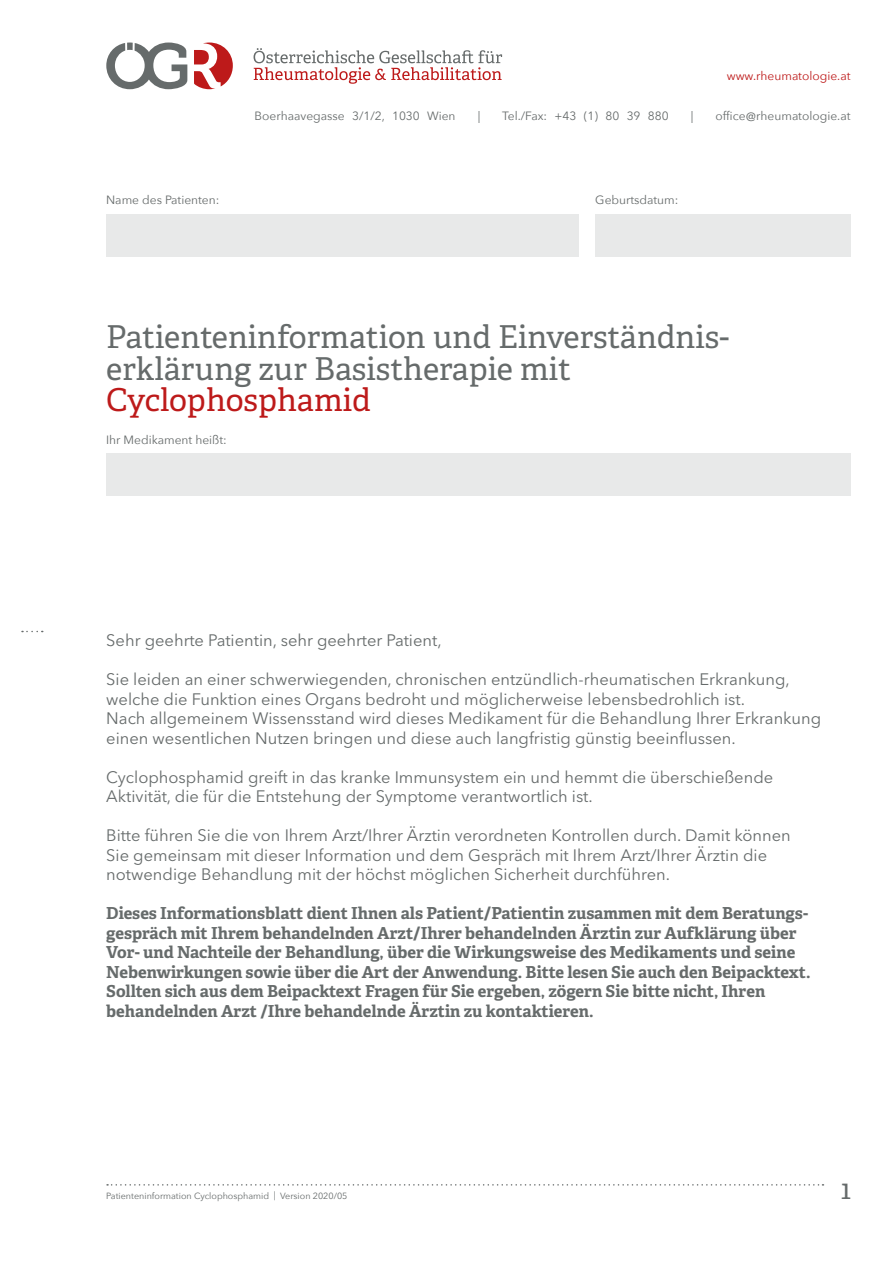
<style>
.page{position:relative;width:893px;height:1263px;background:#fff}
.page>*{position:absolute;margin:0;border:0;box-sizing:border-box;transform-origin:0 0}
.t1{font:31.5px/31.5px "Adelle PE";color:#666b6b}
.t2{font:31.5px "Adelle PE";color:#bd1a1a}
.t3{font:27px "Adelle PE";color:#666b6b}
.t4{font:16.5px/19.5px "Avenir Next LT Pro";color:#666b6b}
.t5{font:700 16.5px/19.5px "Adelle PE";color:#666b6b}
.t6{font:12px "Avenir Next";color:#666b6b}
.t7{font:12px "Avenir Next";color:#bd1a1a}
.t8{font:9px "Avenir Next";color:#666b6b}
</style>
<div class="page">
<div style="left:595px;top:214px;width:255px;height:42px;background:#e8e9e9"></div>
<svg style="left:194px;top:43px;width:39px;height:46px"></svg>
<svg style="left:106px;top:43px;width:81px;height:46px"></svg>
<svg style="left:254px;top:48px;width:248px;height:36px"></svg>
<svg style="left:107px;top:1184px;width:716px;height:1px"></svg>
<div style="left:106px;top:453px;width:744px;height:43px;background:#e8e9e9"></div>
<div style="left:106px;top:214px;width:472px;height:42px;background:#e8e9e9"></div>
<p class="t7" style="left:727px;top:66px;width:125px">www.rheumatologie.at</p>
<p class="t6" style="left:106px;top:190px;width:115px">Name des Patienten:</p>
<p class="t6" style="left:255px;top:106px;width:202px">Boerhaavegasse 3/1/2, 1030 Wien</p>
<p class="t6" style="left:478px;top:106px;width:4px">|</p>
<p class="t6" style="left:502px;top:106px;width:168px">Tel./Fax: +43 (1) 80 39 880</p>
<p class="t6" style="left:691px;top:106px;width:4px">|</p>
<p class="t6" style="left:716px;top:106px;width:136px">office@rheumatologie.at</p>
<p class="t6" style="left:595px;top:190px;width:85px">Geburtsdatum:</p>
<h1 class="t1" style="left:106px;top:320px;width:625px">Patienteninformation und Einverständnis&shy;erklärung zur Basistherapie mit</h1>
<h1 class="t2" style="left:106px;top:377px;width:266px">Cyclophosphamid</h1>
<p class="t6" style="left:106px;top:429px;width:122px">Ihr Medikament heißt:</p>
<p class="t4" style="left:106px;top:631px;width:337px">Sehr geehrte Patientin, sehr geehrter Patient,</p>
<p class="t4" style="left:106px;top:670px;width:716px">Sie leiden an einer schwerwiegenden, chronischen entzündlich-rheumatischen Erkrankung, welche die Funktion eines Organs bedroht und möglicherweise lebensbedrohlich ist.<br>Nach allgemeinem Wissensstand wird dieses Medikament für die Behandlung Ihrer Erkrankung einen wesentlichen Nutzen bringen und diese auch langfristig günstig beeinflussen.</p>
<p class="t4" style="left:106px;top:767px;width:668px">Cyclophosphamid greift in das kranke Immunsystem ein und hemmt die überschießende<br>Aktivität, die für die Entstehung der Symptome verantwortlich ist.</p>
<p class="t4" style="left:106px;top:826px;width:686px">Bitte führen Sie die von Ihrem Arzt/Ihrer Ärztin verordneten Kontrollen durch. Damit können<br>Sie gemeinsam mit dieser Information und dem Gespräch mit Ihrem Arzt/Ihrer Ärztin die notwendige Behandlung mit der höchst möglichen Sicherheit durchführen.</p>
<p class="t5" style="left:106px;top:903px;width:706px">Dieses Informationsblatt dient Ihnen als Patient/Patientin zusammen mit dem Beratungs&shy;gespräch mit Ihrem behandelnden Arzt/Ihrer behandelnden Ärztin zur Aufklärung über Vor- und Nachteile der Behandlung, über die Wirkungsweise des Medikaments und seine Nebenwirkungen sowie über die Art der Anwendung. Bitte lesen Sie auch den Beipacktext.<br>Sollten sich aus dem Beipacktext Fragen für Sie ergeben, zögern Sie bitte nicht, Ihren behandelnden Arzt /Ihre behandelnde Ärztin zu kontaktieren.</p>
<p class="t8" style="left:106px;top:1188px;width:243px">Patienteninformation Cyclophosphamid | Version 2020/05</p>
<h2 class="t3" style="left:841px;top:1170px;width:11px">1</h2>
</div>
